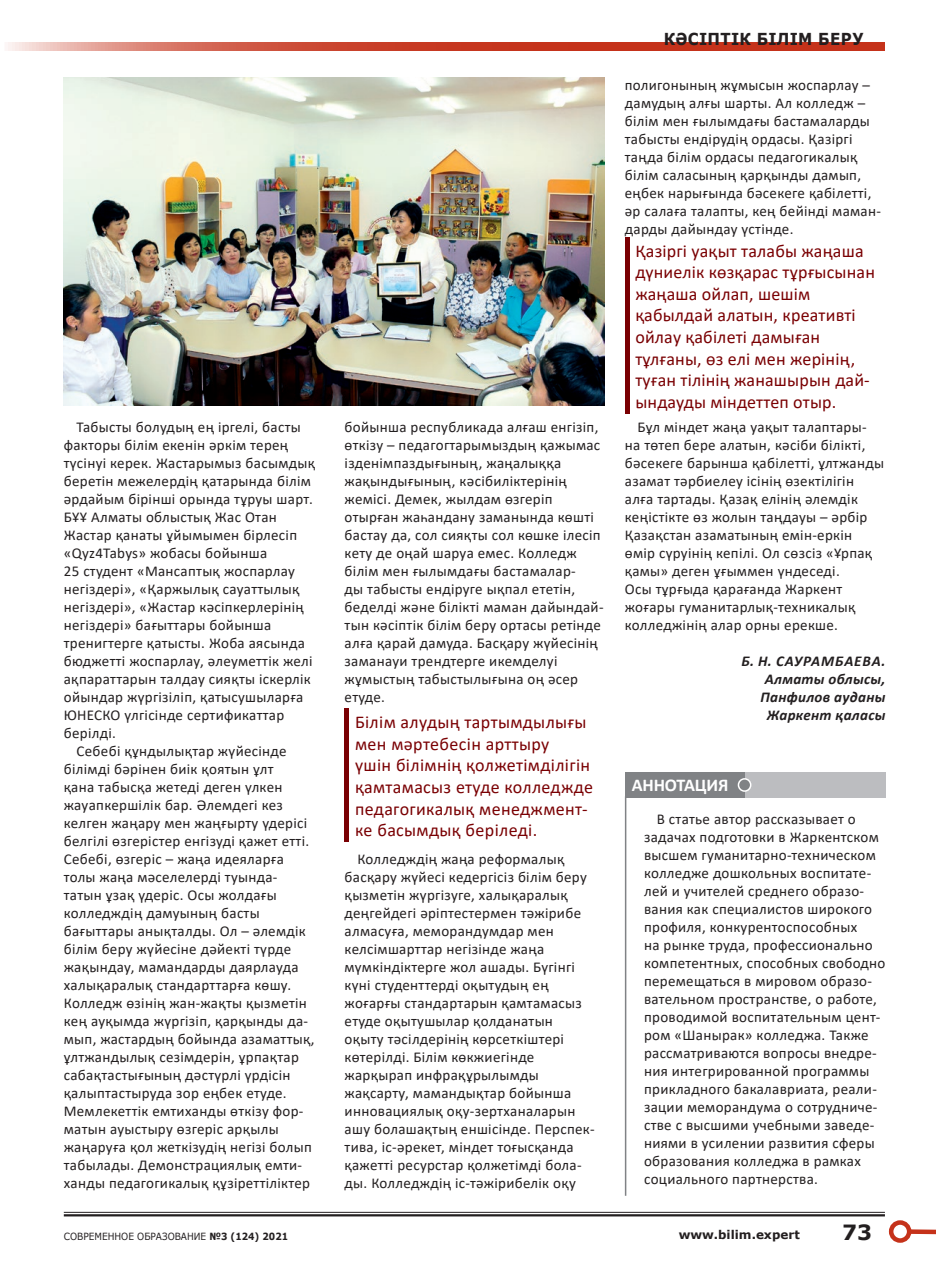
<style>
.page{position:relative;width:936px;height:1263px;background:#fff}
.page>*{position:absolute;margin:0;border:0;box-sizing:border-box;transform-origin:0 0}
.t1{font:700 21px "Verdana";color:#231f20}
.t2{font:18px/21.6px "Calibri";letter-spacing:.01em;color:#7a0003}
.t3{font:700 18px "Calibri";letter-spacing:-.01em;color:#fff}
.t4{font:700 16.5px "Verdana";letter-spacing:.02em;color:#231f20;scale:.91 1}
.t5{font:15px/18px "Calibri";letter-spacing:.02em;color:#231f20}
.t6{font:italic 700 15px/18px "Calibri";letter-spacing:.02em;color:#231f20;text-align:right}
.t7{font:700 12px "Verdana";color:#231f20}
.t8{font:9.9px "Verdana";color:#231f20;scale:.91 1}
.s1{font-weight:700}
</style>
<div class="page">
<hr style="left:624px;top:796px;width:2px;height:400px;background:#808285">
<div style="left:625px;top:772px;width:120px;height:26px;background:#808285"></div>
<div style="left:744px;top:772px;width:141px;height:26px;background:#bcbdc0"></div>
<div style="left:738px;top:779px;width:12px;height:12px;background:#808285;border-radius:50%"></div>
<div style="left:737px;top:778px;width:14px;height:14px;border:2px solid #fff;border-radius:50%"></div>
<img style="left:64px;top:77px;width:540px;height:328px">
<div style="left:344px;top:709px;width:5px;height:133px;background:#7a0003"></div>
<div style="left:624px;top:237px;width:5px;height:177px;background:#7a0003"></div>
<hr style="left:64px;top:1212px;width:820px;height:1px;background:#231f20">
<hr style="left:64px;top:1214px;width:820px;height:2px;background:#231f20">
<svg style="left:8px;top:43px;width:876px;height:8px;background:#cd523e"></svg>
<div style="left:909px;top:1229px;width:26px;height:5px;background:#c5321a"></div>
<div style="left:888px;top:1220px;width:23px;height:23px;border:4px solid #c5321a;border-radius:50%"></div>
<p class="t4" style="left:663px;top:27px;width:221px">КӘСІПТІК БІЛІМ БЕРУ</p>
<p class="t5" style="left:625px;top:76px;width:258px">полигонының жұмысын жоспарлау – дамудың алғы шарты. Ал колледж – білім мен ғылымдағы бастамаларды табысты ендірудің ордасы. Қазіргі таңда білім ордасы педагогикалық білім саласының қарқынды дамып, еңбек нарығында бәсекеге қабілетті, әр салаға талапты, кең бейінді маман&shy;дарды дайындау үстінде.</p>
<p class="t5" style="left:77px;top:418px;width:226px">Табысты болудың ең іргелі, басты</p>
<p class="t5" style="left:64px;top:436px;width:226px">факторы білім екенін әркім терең</p>
<p class="t5" style="left:64px;top:454px;width:253px">түсінуі керек. Жастарымыз басымдық</p>
<p class="t5" style="left:64px;top:472px;width:249px">беретін межелердің қатарында білім</p>
<p class="t5" style="left:64px;top:490px;width:250px">әрдайым бірінші орында тұруы шарт.</p>
<p class="t5" style="left:64px;top:508px;width:214px">БҰҰ Алматы облыстық Жас Отан</p>
<p class="t5" style="left:64px;top:526px;width:235px">Жастар қанаты ұйымымен бірлесіп</p>
<p class="t5" style="left:64px;top:544px;width:205px">«Qyz4Tabys» жобасы бойынша</p>
<p class="t5" style="left:64px;top:562px;width:233px">25 студент «Мансаптық жоспарлау</p>
<p class="t5" style="left:64px;top:580px;width:237px">негіздері», «Қаржылық сауаттылық</p>
<p class="t5" style="left:64px;top:598px;width:241px">негіздері», «Жастар кәсіпкерлерінің</p>
<p class="t5" style="left:64px;top:616px;width:209px">негіздері» бағыттары бойынша</p>
<p class="t5" style="left:64px;top:634px;width:242px">тренигтерге қатысты. Жоба аясында</p>
<p class="t5" style="left:64px;top:652px;width:250px">бюджетті жоспарлау, әлеуметтік желі</p>
<p class="t5" style="left:64px;top:670px;width:248px">ақпараттарын талдау сияқты іскерлік</p>
<p class="t5" style="left:64px;top:688px;width:241px">ойындар жүргізіліп, қатысушыларға</p>
<p class="t5" style="left:64px;top:706px;width:222px">ЮНЕСКО үлгісінде сертификаттар</p>
<p class="t5" style="left:64px;top:724px;width:54px">берілді.</p>
<p class="t5" style="left:77px;top:742px;width:211px">Себебі құндылықтар жүйесінде</p>
<p class="t5" style="left:64px;top:760px;width:211px">білімді бәрінен биік қоятын ұлт</p>
<p class="t5" style="left:64px;top:778px;width:220px">қана табысқа жетеді деген үлкен</p>
<p class="t5" style="left:64px;top:796px;width:220px">жауапкершілік бар. Әлемдегі кез</p>
<p class="t5" style="left:64px;top:814px;width:245px">келген жаңару мен жаңғырту үдерісі</p>
<p class="t5" style="left:64px;top:832px;width:247px">белгілі өзгерістер енгізуді қажет етті.</p>
<p class="t5" style="left:64px;top:850px;width:221px">Себебі, өзгеріс – жаңа идеяларға</p>
<p class="t5" style="left:64px;top:868px;width:215px">толы жаңа мәселелерді туында-</p>
<p class="t5" style="left:64px;top:886px;width:214px">татын ұзақ үдеріс. Осы жолдағы</p>
<p class="t5" style="left:64px;top:904px;width:197px">колледждің дамуының басты</p>
<p class="t5" style="left:64px;top:922px;width:243px">бағыттары анықталды. Ол – әлемдік</p>
<p class="t5" style="left:64px;top:940px;width:229px">білім беру жүйесіне дәйекті түрде</p>
<p class="t5" style="left:64px;top:958px;width:236px">жақындау, мамандарды даярлауда</p>
<p class="t5" style="left:64px;top:976px;width:229px">халықаралық стандарттарға көшу.</p>
<p class="t5" style="left:64px;top:994px;width:244px">Колледж өзінің жан-жақты қызметін</p>
<p class="t5" style="left:64px;top:1012px;width:246px">кең ауқымда жүргізіп, қарқынды да-</p>
<p class="t5" style="left:64px;top:1030px;width:252px">мып, жастардың бойында азаматтық,</p>
<p class="t5" style="left:64px;top:1048px;width:236px">ұлтжандылық сезімдерін, ұрпақтар</p>
<p class="t5" style="left:64px;top:1066px;width:228px">сабақтастығының дәстүрлі үрдісін</p>
<p class="t5" style="left:64px;top:1084px;width:224px">қалыптастыруда зор еңбек етуде.</p>
<p class="t5" style="left:64px;top:1102px;width:241px">Мемлекеттік емтиханды өткізу фор-</p>
<p class="t5" style="left:64px;top:1120px;width:216px">матын ауыстыру өзгеріс арқылы</p>
<p class="t5" style="left:64px;top:1138px;width:249px">жаңаруға қол жеткізудің негізі болып</p>
<p class="t5" style="left:64px;top:1156px;width:240px">табылады. Демонстрациялық емти-</p>
<p class="t5" style="left:64px;top:1174px;width:248px">ханды педагогикалық құзіреттіліктер</p>
<p class="t5" style="left:344px;top:418px;width:260px">бойынша республикада алғаш енгізіп, өткізу – педагогтарымыздың қажымас ізденімпаздығының, жаңалыққа жақындығының, кәсібиліктерінің жемісі. Демек, жылдам өзгеріп отырған жаһандану заманында көшті бастау да, сол сияқты сол көшке ілесіп кету де оңай шаруа емес. Колледж білім мен ғылымдағы бастамалар-<br>ды табысты ендіруге ықпал ететін, беделді және білікті маман дайындай&shy;тын кәсіптік білім беру ортасы ретінде алға қарай дамуда. Басқару жүйесінің заманауи трендтерге икемделуі жұмыстың табыстылығына оң әсер етуде.</p>
<p class="t2" style="left:355px;top:711px;width:239px">Білім алудың тартымдылығы мен мәртебесін арттыру<br>үшін білімнің қолжетімділігін қамтамасыз етуде колледжде педагогикалық менеджмент&shy;ке басымдық беріледі.</p>
<p class="t5" style="left:344px;top:850px;width:252px;text-indent:13px">Колледждің жаңа реформалық басқару жүйесі кедергісіз білім беру қызметін жүргізуге, халықаралық деңгейдегі әріптестермен тәжірибе алмасуға, меморандумдар мен келсімшарттар негізінде жаңа мүмкіндіктерге жол ашады. Бүгінгі күні студенттерді оқытудың ең жоғарғы стандартарын қамтамасыз етуде оқытушылар қолданатын оқыту тәсілдерінің көрсеткіштері көтерілді. Білім көкжиегінде жарқырап инфрақұрылымды жақсарту, мамандықтар бойынша инновациялық оқу-зертханаларын ашу болашақтың еншісінде. Перспек&shy;тива, іс-әрекет, міндет тоғысқанда қажетті ресурстар қолжетімді бола&shy;ды. Колледждің іс-тәжірибелік оқу</p>
<p class="t2" style="left:635px;top:239px;width:241px">Қазіргі уақыт талабы жаңаша дүниелік көзқарас тұрғысынан жаңаша ойлап, шешім қабылдай алатын, креативті ойлау қабілеті дамыған тұлғаны, өз елі мен жерінің, туған тілінің жанашырын дай&shy;ындауды міндеттеп отыр.</p>
<p class="t5" style="left:625px;top:418px;width:260px;text-indent:13px">Бұл міндет жаңа уақыт талаптары&shy;на төтеп бере алатын, кәсіби білікті, бәсекеге барынша қабілетті, ұлтжанды азамат тәрбиелеу ісінің өзектілігін алға тартады. Қазақ елінің әлемдік кеңістікте өз жолын таңдауы – әрбір Қазақстан азаматының емін-еркін өмір сүруінің кепілі. Ол сөзсіз «Ұрпақ қамы» деген ұғыммен үндеседі.<br>Осы тұрғыда қарағанда Жаркент жоғары гуманитарлық-техникалық колледжінің алар орны ерекше.</p>
<p class="t6" style="left:741px;top:651px;width:146px">Б. Н. САУРАМБАЕВА.<br>Алматы облысы,<br>Панфилов ауданы<br>Жаркент қаласы</p>
<p class="t3" style="left:631px;top:772px;width:98px">АННОТАЦИЯ</p>
<p class="t5" style="left:644px;top:810px;width:243px;text-indent:13px">В статье автор рассказывает о задачах подготовки в Жаркентском высшем гуманитарно-техническом колледже дошкольных воспитате&shy;лей и учителей среднего образо&shy;вания как специалистов широкого профиля, конкурентоспособных<br>на рынке труда, профессионально компетентных, способных свободно перемещаться в мировом образо&shy;вательном пространстве, о работе, проводимой воспитательным цент&shy;ром «Шанырак» колледжа. Также рассматриваются вопросы внедре&shy;ния интегрированной программы прикладного бакалавриата, реали&shy;зации меморандума о сотрудниче&shy;стве с высшими учебными заведе&shy;ниями в усилении развития сферы образования колледжа в рамках социального партнерства.</p>
<p class="t8" style="left:64px;top:1229px;width:248px">СОВРЕМЕННОЕ ОБРАЗОВАНИЕ <span class="s1">№3 (124) 2021</span></p>
<p class="t7" style="left:678px;top:1226px;width:123px">www.bilim.expert</p>
<h1 class="t1" style="left:842px;top:1217px;width:31px">73</h1>
</div>
